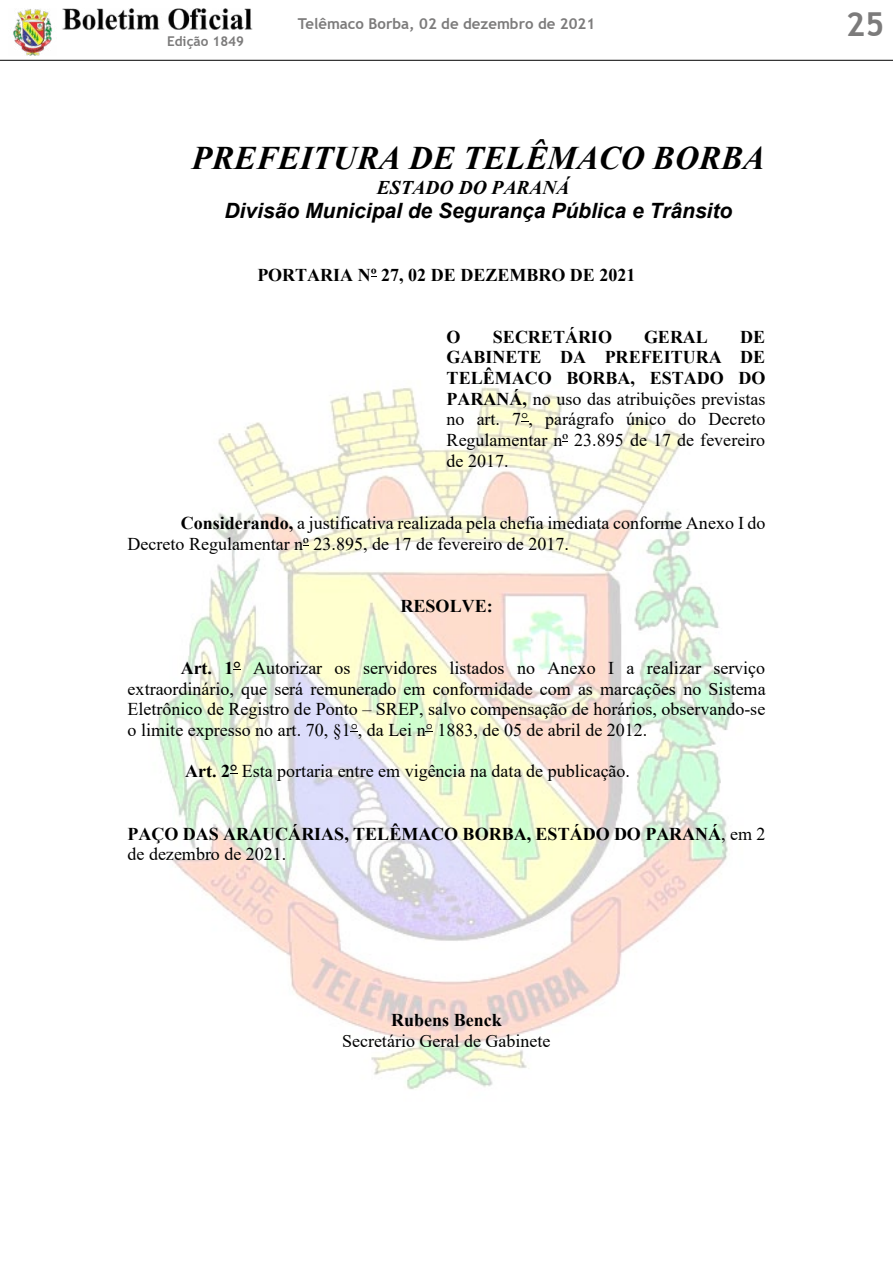
<style>
.page{position:relative;width:893px;height:1263px;background:#fff}
.page>*{position:absolute;margin:0;border:0;box-sizing:border-box;transform-origin:0 0}
.t1{font:italic 700 33px "Times New Roman";color:#000}
.t2{font:700 33px "Trebuchet MS";color:#7c7b7b}
.t3{font:italic 700 21px "Arial";color:#000}
.t4{font:italic 700 19.5px "Times New Roman";color:#000}
.t5{font:18px/20.7px "Times New Roman";color:#000;text-align:justify}
.t6{font:700 18px/20.7px "Times New Roman";color:#000}
.t7{font:700 15px "Trebuchet MS";color:#7c7b7b}
.t8{font:700 13.5px "Trebuchet MS";color:#7c7b7b}
.s1{font-weight:700}
.s2{font-weight:400}
</style>
<div class="page">
<img style="left:13px;top:9px;width:39px;height:47px">
<img style="left:62px;top:8px;width:191px;height:21px">
<hr style="left:0;top:60px;width:893px;height:1px;background:#000">
<img style="left:157px;top:386px;width:576px;height:704px">
<p class="t8" style="left:167px;top:33px;width:79px">Edição 1849</p>
<p class="t7" style="left:298px;top:14px;width:299px">Telêmaco Borba, 02 de dezembro de 2021</p>
<h1 class="t2" style="left:846px;top:3px;width:40px">25</h1>
<h1 class="t1" style="left:192px;top:135px;width:575px">PREFEITURA DE TELÊMACO BORBA</h1>
<p class="t4" style="left:377px;top:174px;width:194px">ESTADO DO PARANÁ</p>
<p class="t3" style="left:224px;top:197px;width:509px">Divisão Municipal de Segurança Pública e Trânsito</p>
<p class="t6" style="left:257px;top:264px;width:379px">PORTARIA Nº 27, 02 DE DEZEMBRO DE 2021</p>
<p class="t6" style="left:447px;top:326px;width:16px">O</p>
<p class="t6" style="left:493px;top:326px;width:121px">SECRETÁRIO</p>
<p class="t6" style="left:644px;top:326px;width:65px">GERAL</p>
<p class="t5" style="left:447px;top:326px;width:320px;text-indent:294px"><span class="s1">DE GABINETE DA PREFEITURA DE TELÊMACO BORBA, ESTADO DO PARANÁ,</span> no uso das atribuições previstas no art. 7°, parágrafo único do Decreto Regulamentar nº 23.895 de 17 de fevereiro de 2017.</p>
<p class="t5" style="left:128px;top:512px;width:639px;text-indent:53px"><span class="s1">Considerando,</span> a justificativa realizada pela chefia imediata conforme Anexo I do<br>Decreto Regulamentar nº 23.895, de 17 de fevereiro de 2017.</p>
<p class="t6" style="left:400px;top:595px;width:94px">RESOLVE:</p>
<p class="t5" style="left:128px;top:657px;width:639px;text-indent:53px"><span class="s1">Art. 1°</span> Autorizar os servidores listados no Anexo I a realizar serviço extraordinário, que será remunerado em conformidade com as marcações no Sistema Eletrônico de Registro de Ponto – SREP, salvo compensação de horários, observando-se o limite expresso no art. 70, §1°, da Lei n° 1883, de 05 de abril de 2012.</p>
<p class="t5" style="left:185px;top:760px;width:446px"><span class="s1">Art. 2°</span> Esta portaria entre em vigência na data de publicação.</p>
<p class="t6" style="left:128px;top:823px;width:639px">PAÇO DAS ARAUCÁRIAS, TELÊMACO BORBA, ESTÁDO DO PARANÁ<span class="s2">, em 2 de dezembro de 2021.</span></p>
<p class="t6" style="left:391px;top:1009px;width:112px">Rubens Benck</p>
<p class="t5" style="left:342px;top:1029px;width:210px">Secretário Geral de Gabinete</p>
</div>
